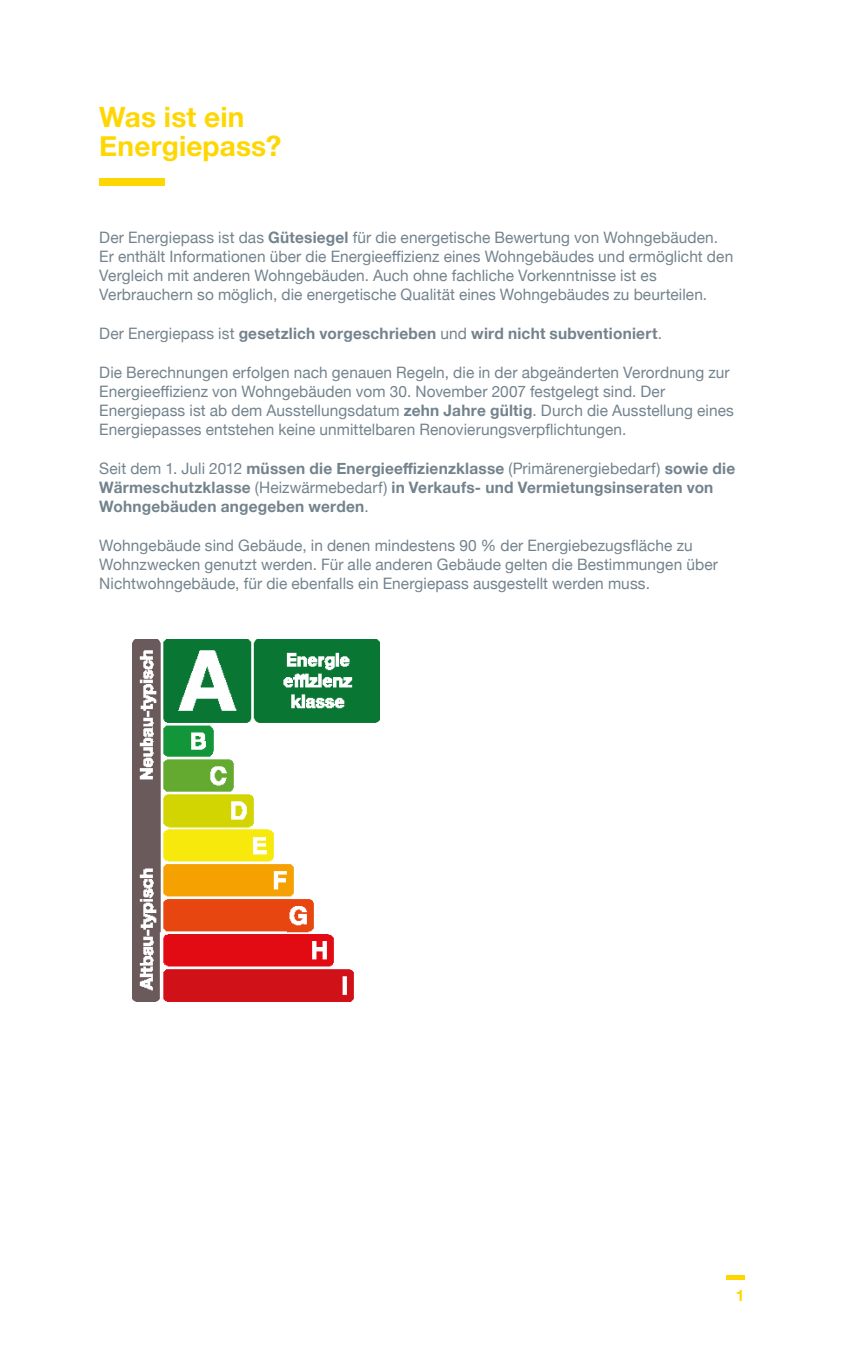
<style>
.page{position:relative;width:844px;height:1365px;background:#fff}
.page>*{position:absolute;margin:0;border:0;box-sizing:border-box;transform-origin:0 0}
.t1{font:700 28px/29.8px "Helvetica Neue";letter-spacing:.005em;color:#fed702}
.t2{font:15.75px/19.2px "Helvetica Neue";letter-spacing:.005em;color:#73838d}
.t3{font:700 15.75px/19.2px "Helvetica Neue";letter-spacing:.015em;color:#73838d}
.t4{font:700 15.75px "Helvetica Neue";color:#fed702}
.s1{font-weight:700}
.s2{font-weight:400}
</style>
<div class="page">
<hr style="left:725px;top:1275px;width:19px;height:4px;background:#fed702">
<div style="left:99px;top:178px;width:66px;height:8px;background:#fed702"></div>
<img style="left:132px;top:639px;width:247px;height:362px">
<p class="t1" style="left:99px;top:102px;width:183px">Was ist ein<br>Energiepass?</p>
<p class="t2" style="left:99px;top:228px;width:635px">Der Energiepass ist das <span class="s1">Gütesiegel</span> für die energetische Bewertung von Wohngebäuden.<br>Er enthält Informationen über die Energieeffizienz eines Wohngebäudes und ermöglicht den Vergleich mit anderen Wohngebäuden. Auch ohne fachliche Vorkenntnisse ist es Verbrauchern so möglich, die energetische Qualität eines Wohngebäudes zu beurteilen.</p>
<p class="t3" style="left:99px;top:324px;width:564px"><span class="s2">Der Energiepass ist</span> gesetzlich vorgeschrieben <span class="s2">und</span> wird nicht subventioniert<span class="s2">.</span></p>
<p class="t2" style="left:99px;top:363px;width:636px">Die Berechnungen erfolgen nach genauen Regeln, die in der abgeänderten Verordnung zur Energieeffizienz von Wohngebäuden vom 30. November 2007 festgelegt sind. Der Energiepass ist ab dem Ausstellungsdatum <span class="s1">zehn Jahre gültig</span>. Durch die Ausstellung eines Energiepasses entstehen keine unmittelbaren Renovierungsverpflichtungen.</p>
<p class="t3" style="left:99px;top:459px;width:637px"><span class="s2">Seit dem 1. Juli 2012</span> müssen die Energieeffizienzklasse <span class="s2">(Primärenergiebedarf)</span> sowie die<br>Wärmeschutzklasse <span class="s2">(Heizwärmebedarf)</span> in Verkaufs- und Vermietungsinseraten von<br>Wohngebäuden angegeben werden<span class="s2">.</span></p>
<p class="t2" style="left:99px;top:536px;width:620px">Wohngebäude sind Gebäude, in denen mindestens 90 % der Energiebezugsfläche zu<br>Wohnzwecken genutzt werden. Für alle anderen Gebäude gelten die Bestimmungen über<br>Nichtwohngebäude, für die ebenfalls ein Energiepass ausgestellt werden muss.</p>
<p class="t4" style="left:735px;top:1282px;width:10px">1</p>
</div>
